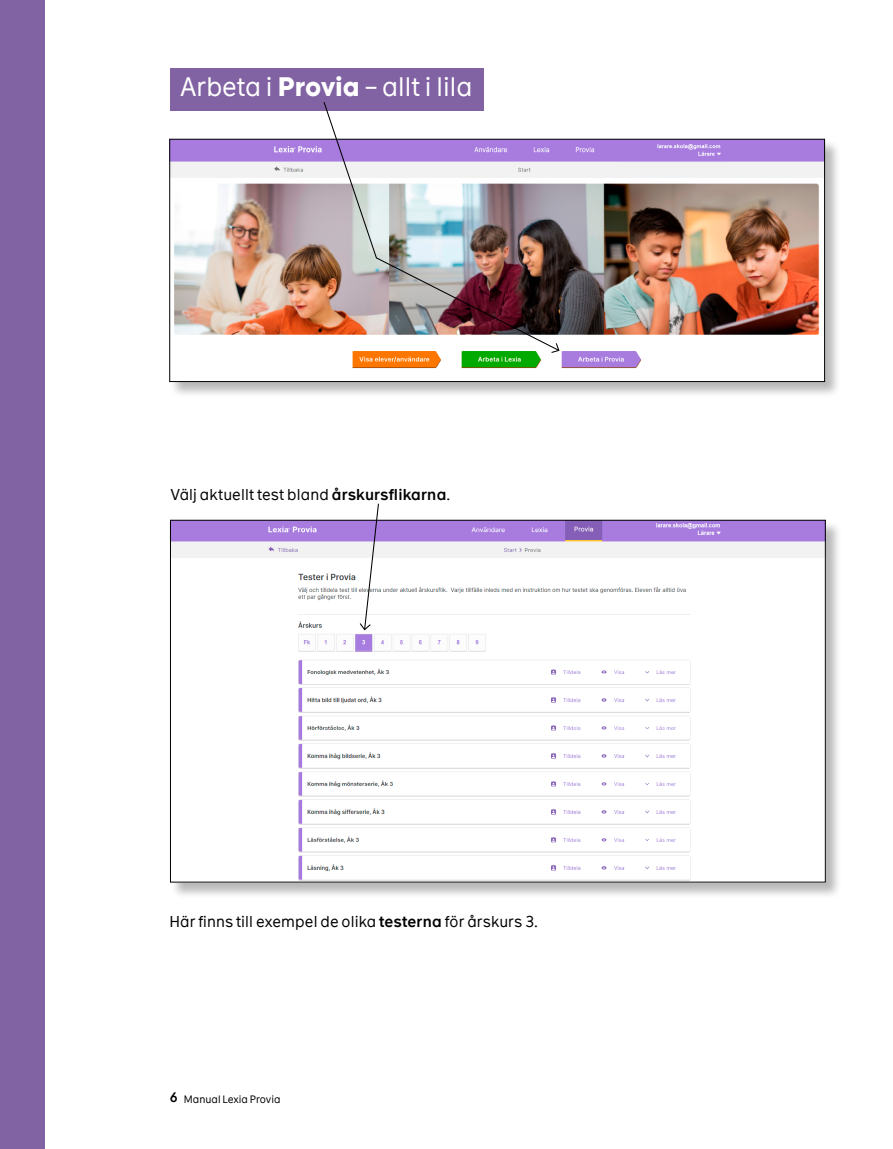
<style>
.page{position:relative;width:893px;height:1149px;background:#fff}
.page>*{position:absolute;margin:0;border:0;box-sizing:border-box;transform-origin:0 0}
.t1{font:25.5px "The Message";color:#fff}
.t2{font:15px "The Message";letter-spacing:.01em;color:#000}
.t3{font:10.2px "The Message";letter-spacing:.005em;color:#000}
.s1{font-weight:700}
.s2{font-weight:600}
.s3{font-weight:600;font-size:13.2px}
</style>
<div class="page">
<div style="left:170px;top:520px;width:673px;height:378px;background:#000;opacity:.28"></div>
<img style="left:172px;top:521px;width:652px;height:359px">
<div style="left:170px;top:68px;width:314px;height:43px;background:#8162a3"></div>
<svg style="left:359px;top:503px;width:21px;height:128px"></svg>
<div style="left:0;top:0;width:45px;height:1148px;background:#8162a3"></div>
<div style="left:169px;top:139px;width:673px;height:259px;background:#000;opacity:.28"></div>
<img style="left:171px;top:141px;width:652px;height:239px">
<img style="left:323px;top:102px;width:237px;height:251px">
<h1 class="t1" style="left:180px;top:70px;width:294px">Arbeta i <span class="s1">Provia</span> – allt i lila</h1>
<p class="t2" style="left:170px;top:484px;width:281px">Välj aktuellt test bland <span class="s2">årskursflikarna</span>.</p>
<p class="t2" style="left:170px;top:911px;width:370px">Här finns till exempel de olika <span class="s2">testerna</span> för årskurs 3.</p>
<p class="t3" style="left:170px;top:1091px;width:112px"><span class="s3">6</span> Manual Lexia Provia</p>
</div>
